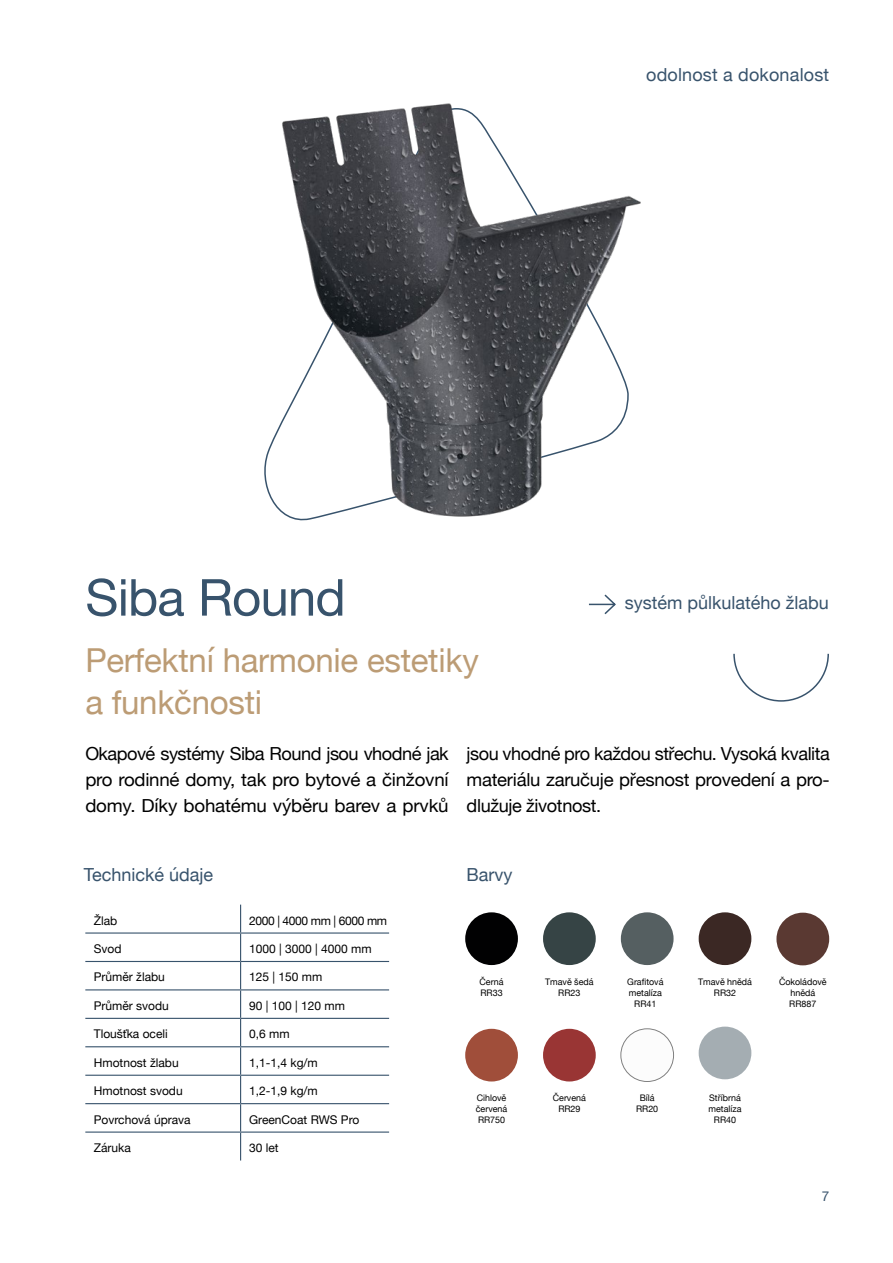
<style>
.page{position:relative;width:893px;height:1263px;background:#fff}
.page>*{position:absolute;margin:0;border:0;box-sizing:border-box;transform-origin:0 0}
.t1{font:51px "Helvetica Neue";letter-spacing:-.015em;color:#38536c}
.t2{font:33px/42px "Helvetica Neue";letter-spacing:-.01em;color:#bc9c75}
.t3{font:18px/26.2px "Helvetica Neue";letter-spacing:-.015em;color:#000;text-align:justify}
.t4{font:18px "Helvetica Neue";color:#38536c}
.t5{font:13.5px "Helvetica Neue";color:#38536c}
.t6{font:12px "Helvetica Neue";color:#000}
.t7{font:12px "Helvetica Neue";letter-spacing:-.03em;color:#000}
.t8{font:9px/10.8px "Helvetica Neue";color:#000;text-align:center}
</style>
<div class="page">
<img style="left:277px;top:103px;width:364px;height:416px">
<svg style="left:733px;top:653px;width:96px;height:49px"></svg>
<div style="left:465px;top:912px;width:53px;height:53px;background:#010102;border-radius:50%"></div>
<div style="left:543px;top:912px;width:53px;height:53px;background:#364445;border-radius:50%"></div>
<div style="left:621px;top:912px;width:53px;height:53px;background:#555f61;border-radius:50%"></div>
<div style="left:699px;top:912px;width:52px;height:53px;background:#3b2824;border-radius:50%"></div>
<div style="left:543px;top:1029px;width:53px;height:52px;background:#993534;border-radius:50%"></div>
<div style="left:776px;top:913px;width:53px;height:52px;background:#5a3932;border-radius:50%"></div>
<div style="left:465px;top:1029px;width:53px;height:52px;background:#a04e3a;border-radius:50%"></div>
<div style="left:621px;top:1029px;width:53px;height:52px;background:#fafafa;border-radius:50%"></div>
<div style="left:620px;top:1028px;width:54px;height:54px;border:1px solid #000;border-radius:50%"></div>
<div style="left:699px;top:1026px;width:52px;height:53px;background:#a4adb2;border-radius:50%"></div>
<hr style="left:85px;top:932px;width:156px;height:1px;background:#38536c">
<hr style="left:241px;top:932px;width:148px;height:1px;background:#38536c">
<hr style="left:85px;top:961px;width:156px;height:1px;background:#38536c">
<hr style="left:241px;top:961px;width:148px;height:1px;background:#38536c">
<hr style="left:85px;top:989px;width:156px;height:1px;background:#38536c">
<hr style="left:241px;top:989px;width:148px;height:1px;background:#38536c">
<hr style="left:85px;top:1018px;width:156px;height:1px;background:#38536c">
<hr style="left:241px;top:1018px;width:148px;height:1px;background:#38536c">
<hr style="left:85px;top:1046px;width:156px;height:1px;background:#38536c">
<hr style="left:241px;top:1046px;width:148px;height:1px;background:#38536c">
<hr style="left:85px;top:1075px;width:156px;height:1px;background:#38536c">
<hr style="left:241px;top:1075px;width:148px;height:1px;background:#38536c">
<svg style="left:240px;top:904px;width:1px;height:256px"></svg>
<hr style="left:85px;top:1103px;width:156px;height:1px;background:#38536c">
<hr style="left:241px;top:1103px;width:148px;height:1px;background:#38536c">
<hr style="left:85px;top:1131px;width:156px;height:2px;background:#38536c">
<hr style="left:241px;top:1131px;width:148px;height:2px;background:#38536c">
<svg style="left:589px;top:594px;width:27px;height:21px"></svg>
<p class="t4" style="left:646px;top:62px;width:184px">odolnost a dokonalost</p>
<h1 class="t1" style="left:85px;top:561px;width:262px">Siba Round</h1>
<h2 class="t2" style="left:85px;top:641px;width:395px">Perfektní harmonie estetiky a funkčnosti</h2>
<p class="t4" style="left:625px;top:590px;width:206px">systém půlkulatého žlabu</p>
<p class="t3" style="left:85px;top:741px;width:365px">Okapové systémy Siba Round jsou vhodné jak pro rodinné domy, tak pro bytové a činžovní domy. Díky bohatému výběru barev a prvků</p>
<p class="t3" style="left:467px;top:741px;width:365px">jsou vhodné pro každou střechu. Vysoká kvalita materiálu zaručuje přesnost provedení a pro&shy;dlužuje životnost.</p>
<p class="t4" style="left:84px;top:862px;width:131px">Technické údaje</p>
<p class="t6" style="left:94px;top:912px;width:25px">Žlab</p>
<p class="t7" style="left:249px;top:912px;width:140px">2000 | 4000 mm | 6000 mm</p>
<p class="t6" style="left:94px;top:940px;width:29px">Svod</p>
<p class="t6" style="left:249px;top:940px;width:124px">1000 | 3000 | 4000 mm</p>
<p class="t6" style="left:94px;top:968px;width:73px">Průměr žlabu</p>
<p class="t6" style="left:249px;top:968px;width:75px">125 | 150 mm</p>
<p class="t6" style="left:94px;top:997px;width:77px">Průměr svodu</p>
<p class="t6" style="left:249px;top:997px;width:97px">90 | 100 | 120 mm</p>
<p class="t6" style="left:94px;top:1025px;width:76px">Tloušťka oceli</p>
<p class="t6" style="left:249px;top:1025px;width:42px">0,6 mm</p>
<p class="t6" style="left:94px;top:1054px;width:86px">Hmotnost žlabu</p>
<p class="t6" style="left:249px;top:1054px;width:70px">1,1-1,4 kg/m</p>
<p class="t6" style="left:94px;top:1082px;width:90px">Hmotnost svodu</p>
<p class="t6" style="left:249px;top:1082px;width:70px">1,2-1,9 kg/m</p>
<p class="t6" style="left:94px;top:1111px;width:98px">Povrchová úprava</p>
<p class="t6" style="left:249px;top:1111px;width:112px">GreenCoat RWS Pro</p>
<p class="t6" style="left:94px;top:1139px;width:39px">Záruka</p>
<p class="t6" style="left:249px;top:1139px;width:31px">30 let</p>
<p class="t4" style="left:467px;top:862px;width:47px">Barvy</p>
<p class="t8" style="left:479px;top:977px;width:26px;text-align:left">Černá<br>RR33</p>
<p class="t8" style="left:545px;top:977px;width:50px">Tmavě šedá<br>RR23</p>
<p class="t8" style="left:627px;top:977px;width:38px">Grafitová metalíza<br>RR41</p>
<p class="t8" style="left:698px;top:977px;width:55px">Tmavě hnědá<br>RR32</p>
<p class="t8" style="left:779px;top:977px;width:49px">Čokoládově hnědá<br>RR887</p>
<p class="t8" style="left:553px;top:1093px;width:35px">Červená<br>RR29</p>
<p class="t8" style="left:476px;top:1093px;width:33px;text-align:justify">Cihlově červená RR750</p>
<p class="t8" style="left:636px;top:1093px;width:24px">Bílá<br>RR20</p>
<p class="t8" style="left:708px;top:1093px;width:34px">Stříbrná metalíza<br>RR40</p>
<p class="t5" style="left:822px;top:1186px;width:9px">7</p>
</div>
